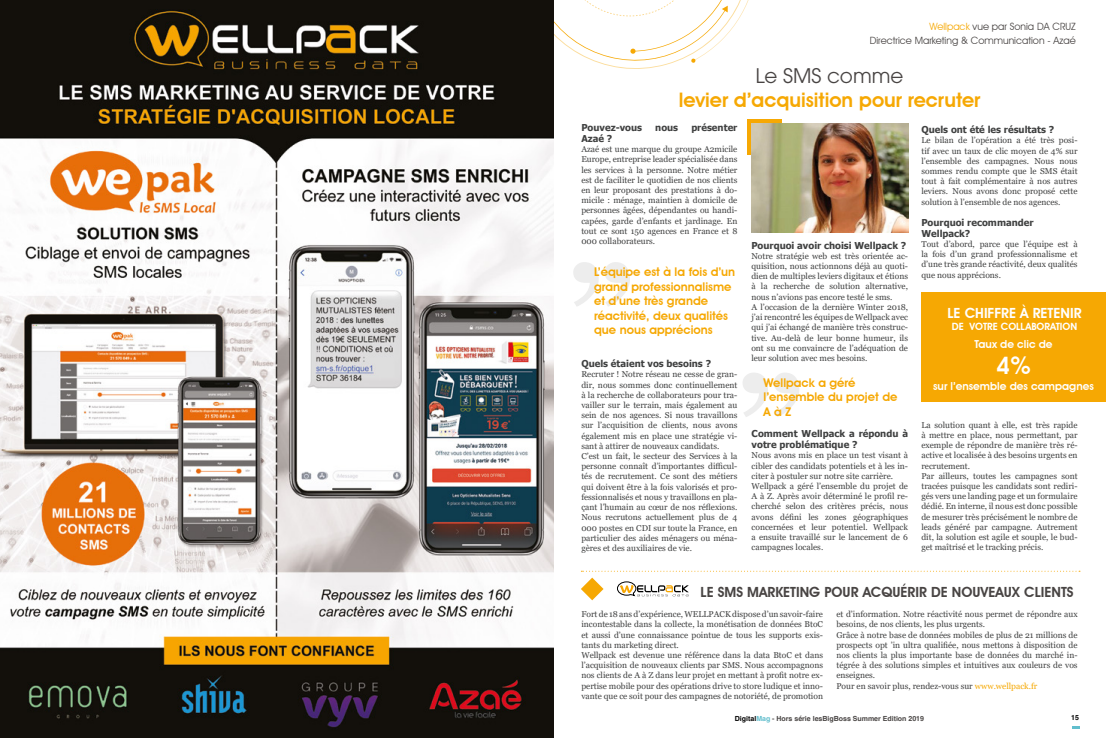
<style>
.page{position:relative;width:1106px;height:738px;background:#fff}
.page>*{position:absolute;margin:0;border:0;box-sizing:border-box;transform-origin:0 0}
.t1{font:700 130px "Georgia";color:#ededed}
.t2{font:600 24px "Avant Garde IT Cby BT";color:#fff}
.t3{font:600 20px "Avant Garde IT Cby BT";color:#f6a803}
.t4{font:20px "ITC Avant Garde Pro";color:#484443}
.t5{font:600 14px "Avant Garde IT Cby BT";color:#484443}
.t6{font:600 14px "Avant Garde IT Cby BT";color:#fff}
.t7{font:600 12px/14.4px "Avant Garde IT Cby BT";color:#f6a803}
.t8{font:600 11px "Avant Garde IT Cby BT";color:#fff}
.t9{font:10px/14px "Avant Garde IT Cby BT";color:#484443;text-align:right}
.t10{font:600 10px "Avant Garde IT Cby BT";color:#fff}
.t11{font:700 9.5px/11px "Tahoma";color:#404141}
.t12{font:8.5px/10.2px "Georgia";color:#404141}
.t13{font:700 7px "Helvetica";color:#484443}
.t14{font:700 7px "Helvetica";color:#000}
.s1{color:#f6a803}
.s2{color:#404041}
.s3{color:#f6a800}
.s4{color:#000}
.s5{color:#61becd}
</style>
<div class="page">
<div style="left:921px;top:292px;width:185px;height:110px;background:#f6a803"></div>
<div style="left:747px;top:119px;width:35px;height:35px;background:#f6a803"></div>
<svg style="left:553px;top:0;width:196px;height:119px"></svg>
<img style="left:751px;top:123px;width:157px;height:110px">
<svg style="left:1072px;top:726px;width:7px;height:2px"></svg>
<svg style="left:581px;top:570px;width:499px;height:1px"></svg>
<svg style="left:581px;top:577px;width:22px;height:23px"></svg>
<svg style="left:617px;top:581px;width:71px;height:14px"></svg>
<img style="left:0;top:0;width:553px;height:737px">
<p class="t9" style="left:869px;top:19px;width:208px"><span class="s1">Wellpack</span> vue par Sonia DA CRUZ<br>Directrice Marketing &amp; Communication - Azaé</p>
<h3 class="t4" style="left:755px;top:63px;width:150px">Le SMS comme</h3>
<h3 class="t3" style="left:678px;top:88px;width:303px">levier d’acquisition pour recruter</h3>
<p class="t11" style="left:581px;top:122px;width:62px">Pouvez-vous</p>
<p class="t11" style="left:655px;top:122px;width:24px">nous</p>
<p class="t11" style="left:691px;top:122px;width:48px">présenter</p>
<p class="t11" style="left:581px;top:133px;width:32px">Azaé ?</p>
<p class="t12" style="left:581px;top:144px;width:158px;text-align:justify">Azaé est une marque du groupe A2micile Europe, entreprise leader spécialisée dans les services à la personne. Notre métier est de faciliter le quotidien de nos clients en leur proposant des prestations à do&shy;micile : ménage, maintien à domicile de personnes âgées, dépendantes ou handi&shy;capées, garde d’enfants et jardinage. En tout ce sont 150 agences en France et 8<br>000 collaborateurs.</p>
<p class="t11" style="left:751px;top:240px;width:156px">Pourquoi avoir choisi Wellpack ?</p>
<p class="t12" style="left:751px;top:251px;width:158px">Notre stratégie web est très orientée ac&shy;quisition, nous actionnons déjà au quoti&shy;dien de multiples leviers digitaux et étions à la recherche de solution alternative, nous n’avions pas encore testé le sms.<br>A l’occasion de la dernière Winter 2018, j’ai rencontré les équipes de Wellpack avec qui j’ai échangé de manière très construc&shy;tive. Au-delà de leur bonne humeur, ils ont su me convaincre de l’adéquation de leur solution avec mes besoins.</p>
<h1 class="t1" style="left:567px;top:230px;width:69px">”</h1>
<h3 class="t7" style="left:594px;top:264px;width:143px">L’équipe est à la fois d’un grand professionnalisme et d’une très grande réactivité, deux qualités que nous apprécions</h3>
<p class="t11" style="left:581px;top:358px;width:131px">Quels étaient vos besoins ?</p>
<p class="t12" style="left:581px;top:369px;width:158px">Recruter ! Notre réseau ne cesse de gran&shy;dir, nous sommes donc continuellement à la recherche de collaborateurs pour tra&shy;vailler sur le terrain, mais également au sein de nos agences. Si nous travaillons sur l’acquisition de clients, nous avons également mis en place une stratégie vi&shy;sant à attirer de nouveaux candidats.<br>C’est un fait, le secteur des Services à la personne connaît d’importantes difficul&shy;tés de recrutement. Ce sont des métiers qui doivent être à la fois valorisés et pro&shy;fessionnalisés et nous y travaillons en pla&shy;çant l’humain au cœur de nos réflexions.<br>Nous recrutons actuellement plus de 4<br>000 postes en CDI sur toute la France, en particulier des aides ménagers ou ména&shy;gères et des auxiliaires de vie.</p>
<h1 class="t1" style="left:736px;top:341px;width:69px">”</h1>
<h3 class="t7" style="left:763px;top:375px;width:135px">Wellpack a géré l’ensemble du projet de<br>A à Z</h3>
<p class="t11" style="left:751px;top:428px;width:158px">Comment Wellpack a répondu à votre problématique ?</p>
<p class="t12" style="left:751px;top:450px;width:158px">Nous avons mis en place un test visant à cibler des candidats potentiels et à les in&shy;citer à postuler sur notre site carrière.<br>Wellpack a géré l’ensemble du projet de A à Z. Après avoir déterminé le profil re&shy;cherché selon des critères précis, nous avons défini les zones géographiques concernées et leur potentiel. Wellpack a ensuite travaillé sur le lancement de 6 campagnes locales.</p>
<p class="t11" style="left:921px;top:124px;width:134px">Quels ont été les résultats ?</p>
<p class="t12" style="left:921px;top:135px;width:158px;text-align:justify">Le bilan de l’opération a été très posi&shy;tif avec un taux de clic moyen de 4% sur l’ensemble des campagnes. Nous nous sommes rendu compte que le SMS était tout à fait complémentaire à nos autres leviers. Nous avons donc proposé cette solution à l’ensemble de nos agences.</p>
<p class="t11" style="left:921px;top:217px;width:114px">Pourquoi recommander<br>Wellpack?</p>
<p class="t12" style="left:921px;top:239px;width:158px;text-align:justify">Tout d’abord, parce que l’équipe est à la fois d’un grand professionnalisme et d’une très grande réactivité, deux qualités que nous apprécions.</p>
<h3 class="t6" style="left:947px;top:304px;width:136px">LE CHIFFRE À RETENIR</h3>
<p class="t10" style="left:952px;top:320px;width:127px">DE VOTRE COLLABORATION</p>
<p class="t8" style="left:974px;top:337px;width:80px">Taux de clic de</p>
<h2 class="t2" style="left:996px;top:351px;width:36px">4%</h2>
<p class="t8" style="left:933px;top:379px;width:162px">sur l’ensemble des campagnes</p>
<p class="t12" style="left:921px;top:419px;width:158px">La solution quant à elle, est très rapide à mettre en place, nous permettant, par exemple de répondre de manière très ré&shy;active et localisée à des besoins urgents en recrutement.<br>Par ailleurs, toutes les campagnes sont tracées puisque les candidats sont rediri&shy;gés vers une landing page et un formulaire dédié. En interne, il nous est donc possible de mesurer très précisément le nombre de leads généré par campagne. Autrement dit, la solution est agile et souple, le bud&shy;get maîtrisé et le tracking précis.</p>
<h3 class="t5" style="left:700px;top:583px;width:374px">LE SMS MARKETING POUR ACQUÉRIR DE NOUVEAUX CLIENTS</h3>
<p class="t12" style="left:581px;top:608px;width:243px">Fort de 18 ans d’expérience, WELLPACK dispose d’un savoir-faire incontestable dans la collecte, la monétisation de données BtoC et aussi d’une connaissance pointue de tous les supports exis&shy;tants du marketing direct.<br>Wellpack est devenue une référence dans la data BtoC et dans l’acquisition de nouveaux clients par SMS. Nous accompagnons nos clients de A à Z dans leur projet en mettant à profit notre ex&shy;pertise mobile pour des opérations drive to store ludique et inno&shy;vante que ce soit pour des campagnes de notoriété, de promotion</p>
<p class="t12" style="left:836px;top:609px;width:243px">et d’information. Notre réactivité nous permet de répondre aux besoins, de nos clients, les plus urgents.<br>Grâce à notre base de données mobiles de plus de 21 millions de prospects opt ’in ultra qualifiée, nous mettons à disposition de nos clients la plus importante base de données du marché in&shy;tégrée à des solutions simples et intuitives aux couleurs de vos enseignes.<br><span class="s2">Pour en savoir plus, rendez-vous sur</span> <span class="s3">www.wellpack.fr</span></p>
<p class="t13" style="left:735px;top:713px;width:191px"><span class="s4">Digital</span><span class="s5">Mag</span> - Hors série lesBigBoss Summer Edition 2019</p>
<p class="t14" style="left:1071px;top:712px;width:9px">15</p>
</div>
